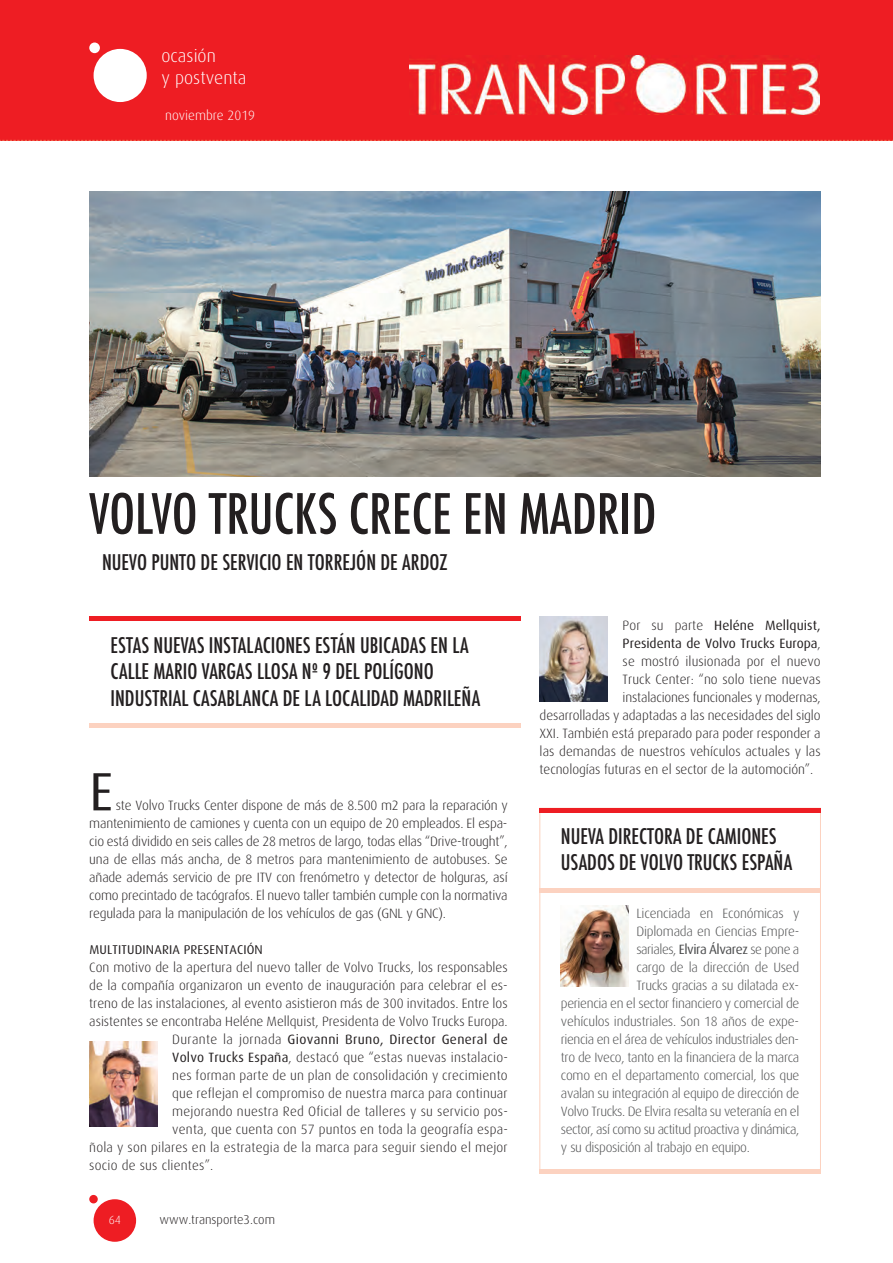
<style>
.page{position:relative;width:893px;height:1263px;background:#fff}
.page>*{position:absolute;margin:0;border:0;box-sizing:border-box;transform-origin:0 0}
.t1{font:500 condensed 54px "Futura";color:#231f20}
.t2{font:54px "Dax";color:#231f20}
.t3{font:500 condensed 21px/26.2px "Futura";color:#231f20}
.t4{font:300 18px/21.6px "Dax";color:#fff}
.t5{font:300 13.5px/18px "Dax";color:#231f20;text-align:justify}
.t6{font:300 13.5px "Dax";letter-spacing:-.025em;color:#4b4c4d}
.t7{font:13.5px "Dax";letter-spacing:.005em;color:#231f20}
.t8{font:13.5px "Dax";letter-spacing:.025em;color:#231f20}
.t9{font:300 13.5px "Dax";color:#fff}
.t10{font:12.75px "Dax";letter-spacing:.015em;color:#231f20}
.t11{font:300 12.75px "Dax";color:#231f20}
.t12{font:300 12px "Dax";color:#fff}
.s1{font-weight:300}
.s2{font-weight:400}
</style>
<div class="page">
<div style="left:0;top:0;width:893px;height:140px;background:#ee1d23"></div>
<div style="left:94px;top:1199px;width:42px;height:43px;background:#ee1d23;border-radius:50%"></div>
<div style="left:89px;top:1195px;width:9px;height:8px;background:#ee1d23;border-radius:50%"></div>
<div style="left:94px;top:49px;width:53px;height:53px;background:#fff;border-radius:50%"></div>
<div style="left:89px;top:43px;width:11px;height:10px;background:#fff;border-radius:50%"></div>
<img style="left:410px;top:55px;width:409px;height:60px">
<svg style="left:0;top:140px;width:893px;height:1px"></svg>
<hr style="left:540px;top:808px;width:281px;height:4px;background:#ee1d23">
<hr style="left:540px;top:889px;width:281px;height:4px;background:#fcd2c0">
<img style="left:561px;top:906px;width:68px;height:80px">
<div style="left:540px;top:1169px;width:281px;height:5px;background:#fcd2c0"></div>
<img style="left:89px;top:191px;width:732px;height:285px">
<hr style="left:89px;top:617px;width:431px;height:4px;background:#ee1d23">
<hr style="left:89px;top:723px;width:431px;height:4px;background:#fcd2c0">
<img style="left:89px;top:1042px;width:68px;height:85px">
<img style="left:540px;top:617px;width:68px;height:85px">
<p class="t4" style="left:162px;top:47px;width:86px">ocasión<br>y postventa</p>
<p class="t9" style="left:165px;top:110px;width:91px">noviembre 2019</p>
<p class="t1" style="left:89px;top:484px;width:569px">VOLVO TRUCKS CRECE EN MADRID</p>
<p class="t3" style="left:102px;top:549px;width:347px">NUEVO PUNTO DE SERVICIO EN TORREJÓN DE ARDOZ</p>
<p class="t3" style="left:111px;top:633px;width:371px">ESTAS NUEVAS INSTALACIONES ESTÁN UBICADAS EN LA<br>CALLE MARIO VARGAS LLOSA Nº 9 DEL POLÍGONO<br>INDUSTRIAL CASABLANCA DE LA LOCALIDAD MADRILEÑA</p>
<p class="t2" style="left:89px;top:760px;width:25px">E</p>
<p class="t5" style="left:89px;top:798px;width:420px;text-indent:27px">ste Volvo Trucks Center dispone de más de 8.500 m2 para la reparación y mantenimiento de camiones y cuenta con un equipo de 20 empleados. El espa&shy;cio está dividido en seis calles de 28 metros de largo, todas ellas “Drive-trought”, una de ellas más ancha, de 8 metros para mantenimiento de autobuses. Se añade además servicio de pre ITV con frenómetro y detector de holguras, así como precintado de tacógrafos. El nuevo taller también cumple con la normativa regulada para la manipulación de los vehículos de gas (GNL y GNC).</p>
<p class="t10" style="left:89px;top:942px;width:175px">MULTITUDINARIA PRESENTACIÓN</p>
<p class="t5" style="left:89px;top:960px;width:420px">Con motivo de la apertura del nuevo taller de Volvo Trucks, los responsables</p>
<p class="t5" style="left:89px;top:978px;width:420px">de la compañía organizaron un evento de inauguración para celebrar el es-</p>
<p class="t5" style="left:89px;top:995px;width:420px">treno de las instalaciones, al evento asistieron más de 300 invitados. Entre los</p>
<p class="t5" style="left:89px;top:1013px;width:420px">asistentes se encontraba Heléne Mellquist, Presidenta de Volvo Trucks Europa.</p>
<p class="t8" style="left:172px;top:1032px;width:337px"><span class="s1">Durante la jornada</span> Giovanni Bruno, Director General de</p>
<p class="t5" style="left:172px;top:1049px;width:337px"><span class="s2">Volvo Trucks España</span>, destacó que “estas nuevas instalacio-</p>
<p class="t5" style="left:172px;top:1067px;width:337px">nes forman parte de un plan de consolidación y crecimiento</p>
<p class="t5" style="left:172px;top:1085px;width:337px">que reflejan el compromiso de nuestra marca para continuar</p>
<p class="t5" style="left:172px;top:1103px;width:337px">mejorando nuestra Red Oficial de talleres y su servicio pos-</p>
<p class="t5" style="left:172px;top:1121px;width:337px">venta, que cuenta con 57 puntos en toda la geografía espa-</p>
<p class="t5" style="left:89px;top:1139px;width:420px">ñola y son pilares en la estrategia de la marca para seguir siendo el mejor</p>
<p class="t5" style="left:89px;top:1157px;width:126px">socio de sus clientes”.</p>
<p class="t12" style="left:109px;top:1215px;width:14px">64</p>
<p class="t11" style="left:159px;top:1214px;width:117px">www.transporte3.com</p>
<p class="t7" style="left:623px;top:618px;width:200px"><span class="s1">Por su parte</span> Heléne Mellquist,</p>
<p class="t7" style="left:623px;top:636px;width:200px">Presidenta de Volvo Trucks Europa<span class="s1">,</span></p>
<p class="t5" style="left:623px;top:653px;width:200px">se mostró ilusionada por el nuevo</p>
<p class="t5" style="left:623px;top:671px;width:200px">Truck Center: “no solo tiene nuevas</p>
<p class="t5" style="left:623px;top:689px;width:200px">instalaciones funcionales y modernas,</p>
<p class="t5" style="left:540px;top:707px;width:283px">desarrolladas y adaptadas a las necesidades del siglo</p>
<p class="t5" style="left:540px;top:725px;width:283px">XXI. También está preparado para poder responder a</p>
<p class="t5" style="left:540px;top:743px;width:283px">las demandas de nuestros vehículos actuales y las</p>
<p class="t5" style="left:540px;top:761px;width:275px">tecnologías futuras en el sector de la automoción”.</p>
<p class="t3" style="left:561px;top:823px;width:233px">NUEVA DIRECTORA DE CAMIONES<br>USADOS DE VOLVO TRUCKS ESPAÑA</p>
<p class="t6" style="left:636px;top:908px;width:165px">Licenciada en Económicas y</p>
<p class="t6" style="left:636px;top:926px;width:165px">Diplomada en Ciencias Empre-</p>
<p class="t6" style="left:636px;top:944px;width:164px">sariales, <span class="s2">Elvira Álvarez</span> se pone a</p>
<p class="t6" style="left:636px;top:962px;width:164px">cargo de la dirección de Used</p>
<p class="t6" style="left:636px;top:980px;width:164px">Trucks gracias a su dilatada ex-</p>
<p class="t6" style="left:561px;top:998px;width:240px">periencia en el sector financiero y comercial de</p>
<p class="t6" style="left:561px;top:1016px;width:240px">vehículos industriales. Son 18 años de expe-</p>
<p class="t6" style="left:561px;top:1034px;width:240px">riencia en el área de vehículos industriales den-</p>
<p class="t6" style="left:561px;top:1052px;width:240px">tro de Iveco, tanto en la financiera de la marca</p>
<p class="t6" style="left:561px;top:1070px;width:240px">como en el departamento comercial, los que</p>
<p class="t6" style="left:561px;top:1088px;width:240px">avalan su integración al equipo de dirección de</p>
<p class="t6" style="left:561px;top:1106px;width:240px">Volvo Trucks. De Elvira resalta su veteranía en el</p>
<p class="t6" style="left:561px;top:1124px;width:240px">sector, así como su actitud proactiva y dinámica,</p>
<p class="t6" style="left:561px;top:1142px;width:190px">y su disposición al trabajo en equipo.</p>
</div>
